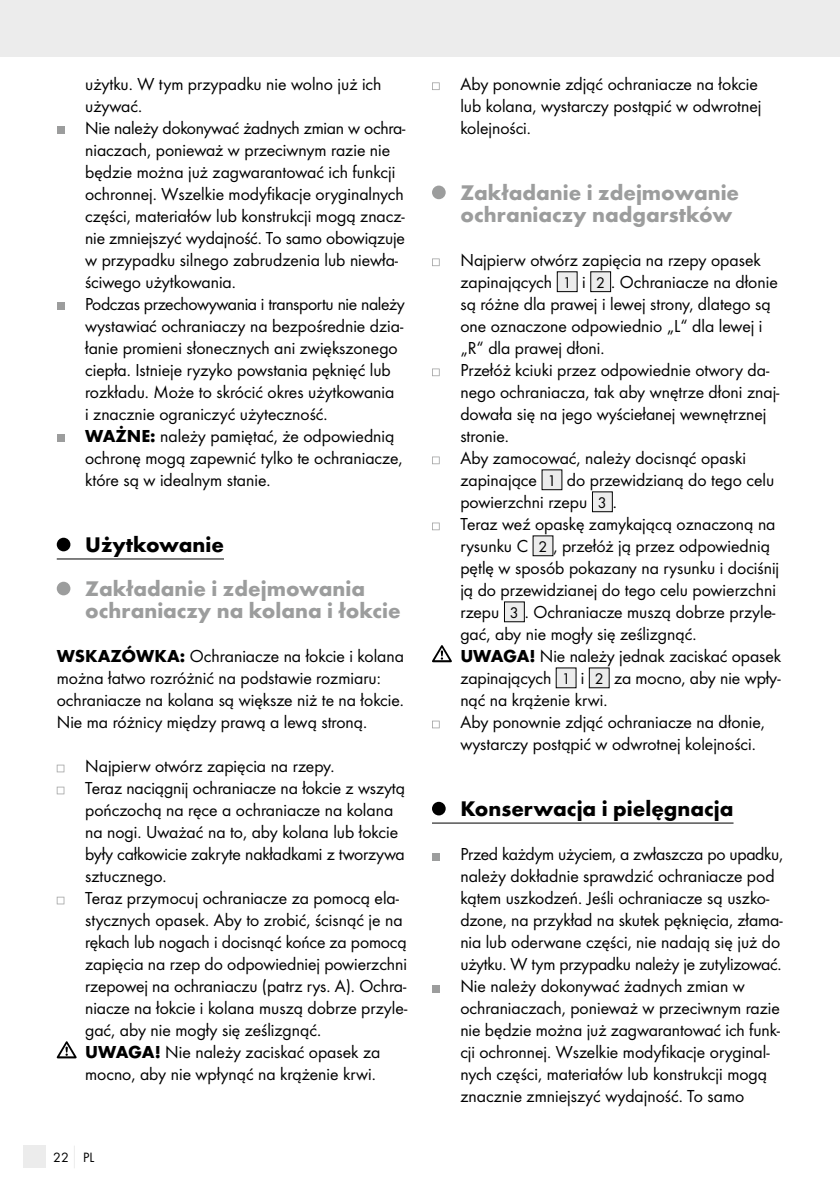
<style>
.page{position:relative;width:840px;height:1191px;background:#fff}
.page>*{position:absolute;margin:0;border:0;box-sizing:border-box;transform-origin:0 0}
.t1{font:700 22px/22px "Futura";color:#9c9d9d}
.t2{font:700 22px "Futura";color:#000}
.t3{font:18px/22px "Futura Boo";color:#000}
.t4{font:14px "Futura Boo";color:#000}
.s1{font-family:"Futura";font-weight:700}
.s2{font-size:16px}
</style>
<div class="page">
<div style="left:0;top:0;width:839px;height:57px;background:#ececec"></div>
<div style="left:23px;top:1145px;width:22px;height:23px;background:#ececec"></div>
<svg style="left:74px;top:1146px;width:1px;height:22px"></svg>
<hr style="left:57px;top:558px;width:167px;height:1px;background:#000">
<div style="left:57px;top:126px;width:7px;height:8px;background:#9c9d9d"></div>
<div style="left:57px;top:302px;width:7px;height:8px;background:#9c9d9d"></div>
<div style="left:57px;top:434px;width:7px;height:8px;background:#9c9d9d"></div>
<div style="left:57px;top:538px;width:13px;height:13px;background:#000;border-radius:50%"></div>
<div style="left:57px;top:582px;width:13px;height:13px;background:#9c9d9d;border-radius:50%"></div>
<svg style="left:57px;top:764px;width:7px;height:8px"></svg>
<svg style="left:57px;top:786px;width:7px;height:8px"></svg>
<svg style="left:57px;top:896px;width:7px;height:8px"></svg>
<svg style="left:57px;top:1041px;width:20px;height:17px"></svg>
<hr style="left:432px;top:822px;width:301px;height:1px;background:#000">
<svg style="left:432px;top:82px;width:7px;height:8px"></svg>
<div style="left:432px;top:186px;width:13px;height:13px;background:#9c9d9d;border-radius:50%"></div>
<svg style="left:432px;top:258px;width:7px;height:8px"></svg>
<div style="left:557px;top:272px;width:19px;height:20px;background:#ececec"></div>
<div style="left:556px;top:271px;width:21px;height:21px;border:1px solid #000"></div>
<div style="left:590px;top:272px;width:20px;height:20px;background:#ececec"></div>
<svg style="left:432px;top:368px;width:7px;height:8px"></svg>
<svg style="left:432px;top:456px;width:7px;height:8px"></svg>
<div style="left:541px;top:470px;width:20px;height:20px;background:#ececec"></div>
<div style="left:592px;top:492px;width:20px;height:20px;background:#ececec"></div>
<div style="left:591px;top:491px;width:21px;height:21px;border:1px solid #000"></div>
<svg style="left:432px;top:522px;width:7px;height:8px"></svg>
<div style="left:532px;top:536px;width:20px;height:20px;background:#ececec"></div>
<div style="left:504px;top:602px;width:20px;height:20px;background:#ececec"></div>
<svg style="left:432px;top:645px;width:19px;height:17px"></svg>
<div style="left:556px;top:668px;width:19px;height:20px;background:#ececec"></div>
<div style="left:589px;top:668px;width:19px;height:20px;background:#ececec"></div>
<svg style="left:432px;top:720px;width:7px;height:8px"></svg>
<div style="left:432px;top:802px;width:13px;height:13px;background:#000;border-radius:50%"></div>
<div style="left:432px;top:852px;width:7px;height:8px;background:#9c9d9d"></div>
<div style="left:432px;top:984px;width:7px;height:8px;background:#9c9d9d"></div>
<p class="t3" style="left:85px;top:73px;width:321px">użytku. W tym przypadku nie wolno już ich używać.<br>Nie należy dokonywać żadnych zmian w ochra&shy;niaczach, ponieważ w przeciwnym razie nie będzie można już zagwarantować ich funkcji ochronnej. Wszelkie modyfikacje oryginalnych części, materiałów lub konstrukcji mogą znacz&shy;nie zmniejszyć wydajność. To samo obowiązuje w przypadku silnego zabrudzenia lub niewła&shy;ściwego użytkowania.<br>Podczas przechowywania i transportu nie należy wystawiać ochraniaczy na bezpośrednie dzia&shy;łanie promieni słonecznych ani zwiększonego ciepła. Istnieje ryzyko powstania pęknięć lub rozkładu. Może to skrócić okres użytkowania<br>i znacznie ograniczyć użyteczność.<br><span class="s1">WAŻNE:</span> należy pamiętać, że odpowiednią ochronę mogą zapewnić tylko te ochraniacze, które są w idealnym stanie.</p>
<p class="t2" style="left:85px;top:531px;width:140px">Użytkowanie</p>
<p class="t1" style="left:85px;top:577px;width:317px">Zakładanie i zdejmowania ochraniaczy na kolana i łokcie</p>
<p class="t3" style="left:57px;top:645px;width:348px"><span class="s1">WSKAZÓWKA:</span> Ochraniacze na łokcie i kolana można łatwo rozróżnić na podstawie rozmiaru: ochraniacze na kolana są większe niż te na łokcie.<br>Nie ma różnicy między prawą a lewą stroną.</p>
<p class="t3" style="left:85px;top:755px;width:323px">Najpierw otwórz zapięcia na rzepy.<br>Teraz naciągnij ochraniacze na łokcie z wszytą pończochą na ręce a ochraniacze na kolana na nogi. Uważać na to, aby kolana lub łokcie były całkowicie zakryte nakładkami z tworzywa sztucznego.<br>Teraz przymocuj ochraniacze za pomocą ela&shy;stycznych opasek. Aby to zrobić, ścisnąć je na rękach lub nogach i docisnąć końce za pomocą zapięcia na rzep do odpowiedniej powierzchni rzepowej na ochraniaczu (patrz rys. A). Ochra&shy;niacze na łokcie i kolana muszą dobrze przyle&shy;gać, aby nie mogły się ześlizgnąć.<br><span class="s1">UWAGA!</span> Nie należy zaciskać opasek za mocno, aby nie wpłynąć na krążenie krwi.</p>
<p class="t4" style="left:53px;top:1149px;width:43px">22 PL</p>
<p class="t3" style="left:460px;top:73px;width:302px">Aby ponownie zdjąć ochraniacze na łokcie lub kolana, wystarczy postąpić w odwrotnej kolejności.</p>
<p class="t1" style="left:460px;top:181px;width:280px">Zakładanie i zdejmowanie ochraniaczy nadgarstków</p>
<p class="t3" style="left:460px;top:249px;width:322px">Najpierw otwórz zapięcia na rzepy opasek zapinających <span class="s2">1</span> i <span class="s2">2</span> . Ochraniacze na dłonie są różne dla prawej i lewej strony, dlatego są one oznaczone odpowiednio „L“ dla lewej i „R“ dla prawej dłoni.<br>Przełóż kciuki przez odpowiednie otwory da&shy;nego ochraniacza, tak aby wnętrze dłoni znaj&shy;dowała się na jego wyściełanej wewnętrznej stronie.<br>Aby zamocować, należy docisnąć opaski zapinające <span class="s2">1</span> do przewidzianą do tego celu powierzchni rzepu <span class="s2">3</span> .<br>Teraz weź opaskę zamykającą oznaczoną na rysunku C <span class="s2">2</span> , przełóż ją przez odpowiednią pętlę w sposób pokazany na rysunku i dociśnij ją do przewidzianej do tego celu powierzchni rzepu <span class="s2">3</span> . Ochraniacze muszą dobrze przyle&shy;gać, aby nie mogły się ześlizgnąć.<br><span class="s1">UWAGA!</span> Nie należy jednak zaciskać opasek zapinających <span class="s2">1</span> i <span class="s2">2</span> za mocno, aby nie wpły&shy;nąć na krążenie krwi.<br>Aby ponownie zdjąć ochraniacze na dłonie, wystarczy postąpić w odwrotnej kolejności.</p>
<p class="t2" style="left:460px;top:795px;width:274px">Konserwacja i pielęgnacja</p>
<p class="t3" style="left:460px;top:843px;width:324px">Przed każdym użyciem, a zwłaszcza po upadku, należy dokładnie sprawdzić ochraniacze pod kątem uszkodzeń. Jeśli ochraniacze są uszko&shy;dzone, na przykład na skutek pęknięcia, złama&shy;nia lub oderwane części, nie nadają się już do użytku. W tym przypadku należy je zutylizować.<br>Nie należy dokonywać żadnych zmian w ochraniaczach, ponieważ w przeciwnym razie nie będzie można już zagwarantować ich funk&shy;cji ochronnej. Wszelkie modyfikacje oryginal&shy;nych części, materiałów lub konstrukcji mogą znacznie zmniejszyć wydajność. To samo</p>
</div>
